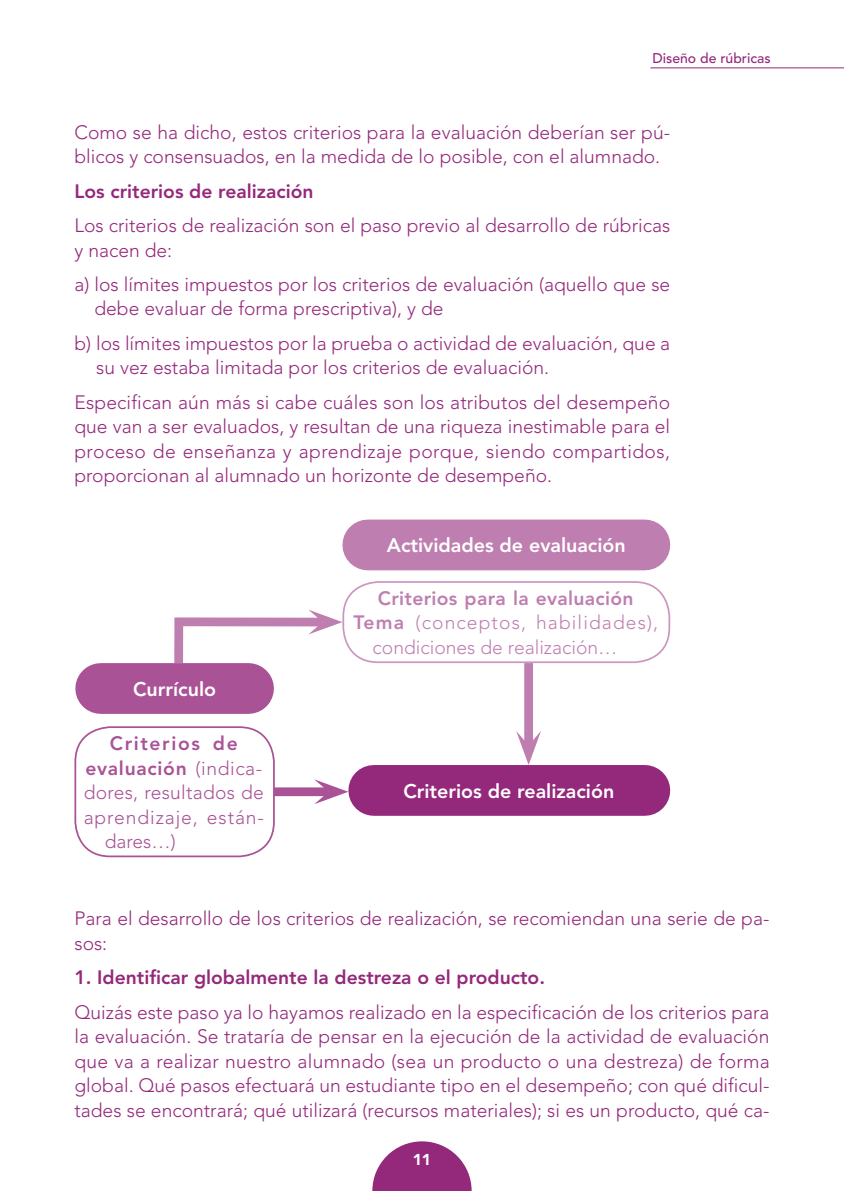
<style>
.page{position:relative;width:844px;height:1191px;background:#fff}
.page>*{position:absolute;margin:0;border:0;box-sizing:border-box;transform-origin:0 0}
.nuclTituTabla{font:800 19.6px "Avenir LT Std";color:#fff}
.nuclTextoApe{font:300 19.25px/24.5px "Avenir LT Std";color:#94287b}
.nuclTextoApe-2{font:800 19.25px "Avenir LT Std";color:#94287b}
.nuclTextoApe-3{font:300 19.25px "Avenir LT Std";letter-spacing:.06em;color:#94287b}
.nuclTextoApe-4{font:300 19.25px "Avenir LT Std";letter-spacing:.015em;color:#a95396}
.nuclTextoApe-5{font:800 19.25px "Avenir LT Std";letter-spacing:.035em;color:#a95396}
.nuclTextoApe-6{font:300 19.25px "Avenir LT Std";letter-spacing:.045em;color:#a95396}
.nuclTextoApe-7{font:800 19.25px "Avenir LT Std";letter-spacing:.085em;color:#a95396}
.t1{font:900 15.58px "Avenir LT Std";color:#fff}
.t2{font:500 14px "Avenir LT Std";color:#94287b}
.s1{font-weight:300}
.s2{font-weight:800}
</style>
<div class="page">
<svg style="left:372px;top:1141px;width:99px;height:50px"></svg>
<hr style="left:650px;top:67px;width:193px;height:1px;background:#94287b">
<div style="left:524px;top:663px;width:9px;height:82px;background:#bf7eb0"></div>
<svg style="left:516px;top:731px;width:25px;height:34px"></svg>
<div style="left:373px;top:765px;width:271px;height:51px;background:#94287b"></div>
<svg style="left:174px;top:609px;width:168px;height:63px"></svg>
<div style="left:274px;top:787px;width:54px;height:9px;background:#a95396"></div>
<svg style="left:314px;top:779px;width:34px;height:25px"></svg>
<div style="left:101px;top:663px;width:147px;height:51px;background:#a95396"></div>
<div style="left:74px;top:726px;width:201px;height:131px;border:2px solid #a95396;border-radius:35px"></div>
<div style="left:368px;top:519px;width:276px;height:51px;background:#bf7eb0"></div>
<div style="left:342px;top:581px;width:328px;height:82px;border:2px solid #a95396;border-radius:35px"></div>
<p class="t2" style="left:652px;top:50px;width:120px">Diseño de rúbricas</p>
<p class="nuclTextoApe" style="left:74px;top:120px;width:597px">Como se ha dicho, estos criterios para la evaluación deberían ser pú&shy;blicos y consensuados, en la medida de lo posible, con el alumnado.</p>
<p class="nuclTextoApe-2" style="left:74px;top:179px;width:240px">Los criterios de realización</p>
<p class="nuclTextoApe" style="left:74px;top:213px;width:597px">Los criterios de realización son el paso previo al desarrollo de rúbricas y nacen de:</p>
<p class="nuclTextoApe" style="left:94px;top:272px;width:577px;text-indent:-20px">a) los límites impuestos por los criterios de evaluación (aquello que se debe evaluar de forma prescriptiva), y de</p>
<p class="nuclTextoApe" style="left:96px;top:331px;width:575px;text-indent:-22px">b) los límites impuestos por la prueba o actividad de evaluación, que a su vez estaba limitada por los criterios de evaluación.</p>
<p class="nuclTextoApe" style="left:74px;top:390px;width:597px;text-align:justify">Especifican aún más si cabe cuáles son los atributos del desempeño que van a ser evaluados, y resultan de una riqueza inestimable para el proceso de enseñanza y aprendizaje porque, siendo compartidos, proporcionan al alumnado un horizonte de desempeño.</p>
<p class="nuclTituTabla" style="left:133px;top:677px;width:84px">Currículo</p>
<p class="nuclTextoApe-7" style="left:110px;top:732px;width:129px">Criterios de</p>
<p class="nuclTextoApe-5" style="left:85px;top:756px;width:178px">evaluación <span class="s1">(indica-</span></p>
<p class="nuclTextoApe-4" style="left:84px;top:781px;width:182px">dores, resultados de</p>
<p class="nuclTextoApe-6" style="left:84px;top:805px;width:182px">aprendizaje, están-</p>
<p class="nuclTextoApe-4" style="left:105px;top:830px;width:72px">dares…)</p>
<p class="nuclTituTabla" style="left:387px;top:534px;width:240px">Actividades de evaluación</p>
<p class="nuclTextoApe-2" style="left:378px;top:587px;width:257px">Criterios para la evaluación</p>
<p class="nuclTextoApe-3" style="left:353px;top:611px;width:306px"><span class="s2">Tema</span> (conceptos, habilidades),</p>
<p class="nuclTextoApe" style="left:372px;top:635px;width:246px">condiciones de realización…</p>
<p class="nuclTituTabla" style="left:403px;top:779px;width:212px">Criterios de realización</p>
<p class="nuclTextoApe" style="left:74px;top:906px;width:696px">Para el desarrollo de los criterios de realización, se recomiendan una serie de pa&shy;sos:</p>
<p class="nuclTextoApe-2" style="left:74px;top:966px;width:472px">1. Identificar globalmente la destreza o el producto.</p>
<p class="nuclTextoApe" style="left:74px;top:999px;width:696px;text-align:justify">Quizás este paso ya lo hayamos realizado en la especificación de los criterios para la evaluación. Se trataría de pensar en la ejecución de la actividad de evaluación que va a realizar nuestro alumnado (sea un producto o una destreza) de forma global. Qué pasos efectuará un estudiante tipo en el desempeño; con qué dificul&shy;tades se encontrará; qué utilizará (recursos materiales); si es un producto, qué ca-</p>
<p class="t1" style="left:412px;top:1149px;width:20px">11</p>
</div>
